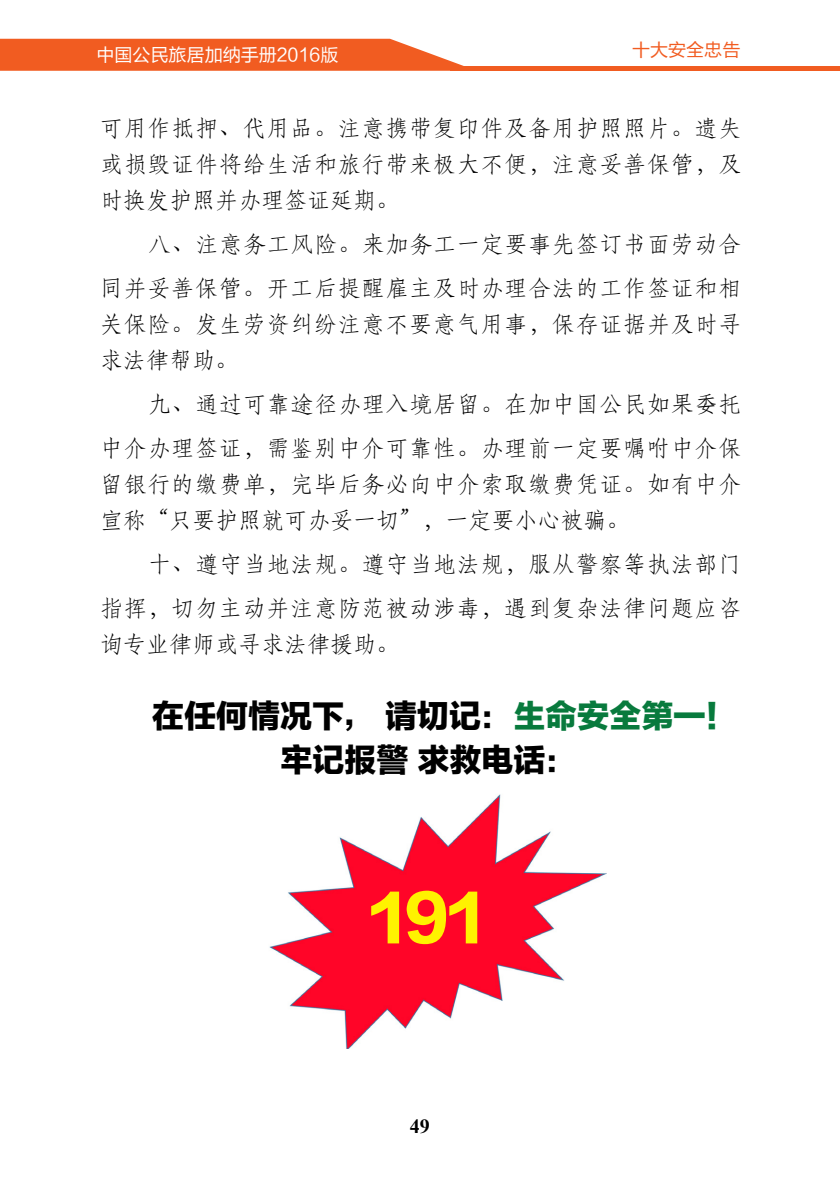
<style>
.page{position:relative;width:840px;height:1191px;background:#fff}
.page>*{position:absolute;margin:0;border:0;box-sizing:border-box;transform-origin:0 0}
.t1{font:60px "FZLTTHK GBK1 0";color:#fff200}
.t2{font:32px/43.6px "FZLTTHK GBK1 0";color:#000}
.t3{font:23px/36px "ST Fangsong";letter-spacing:.035em;color:#000;text-align:right}
.t4{font:23px "ST Fangsong";color:#000}
.t5{font:700 20px "Times New Roman";color:#000}
.t6{font:18px "FZLTHK GBK1 0";color:#fff}
.t7{font:18px "FZLTHK GBK1 0";color:#f15c21}
.s1{color:#087a3d}
</style>
<div class="page">
<img style="left:269px;top:794px;width:337px;height:254px">
<svg style="left:0;top:39px;width:464px;height:32px;background:#f26831"></svg>
<div style="left:450px;top:66px;width:389px;height:5px;background:#f15c21"></div>
<p class="t6" style="left:96px;top:45px;width:243px">中国公民旅居加纳手册2016版</p>
<p class="t7" style="left:632px;top:39px;width:109px">十大安全忠告</p>
<p class="t3" style="left:100px;top:109px;width:642px;text-align:justify">可用作抵押、代用品。注意携带复印件及备用护照照片。遗失或损毁证件将给生活和旅行带来极大不便，注意妥善保管，及时换发护照并办理签证延期。</p>
<p class="t3" style="left:100px;top:221px;width:642px;line-height:44px">八、注意务工风险。来加务工一定要事先签订书面劳动合<br>同并妥善保管。开工后提醒雇主及时办理合法的工作签证和相</p>
<p class="t3" style="left:100px;top:305px;width:642px;text-align:left">关保险。发生劳资纠纷注意不要意气用事，保存证据并及时寻求法律帮助。</p>
<p class="t3" style="left:100px;top:381px;width:642px;line-height:44px">九、通过可靠途径办理入境居留。在加中国公民如果委托<br>中介办理签证，需鉴别中介可靠性。办理前一定要嘱咐中介保</p>
<p class="t3" style="left:100px;top:465px;width:642px;text-align:left">留银行的缴费单，完毕后务必向中介索取缴费凭证。如有中介宣称“只要护照就可办妥一切”，一定要小心被骗。</p>
<p class="t3" style="left:100px;top:541px;width:642px;line-height:44px">十、遵守当地法规。遵守当地法规，服从警察等执法部门<br>指挥，切勿主动并注意防范被动涉毒，遇到复杂法律问题应咨</p>
<p class="t4" style="left:100px;top:628px;width:300px">询专业律师或寻求法律援助。</p>
<h2 class="t2" style="left:280px;top:697px;width:458px;text-indent:-128px">在任何情况下， 请切记：<span class="s1">生命安全第一！</span>牢记报警 求救电话：</h2>
<h1 class="t1" style="left:369px;top:884px;width:114px">191</h1>
<p class="t5" style="left:410px;top:1112px;width:21px">49</p>
</div>
